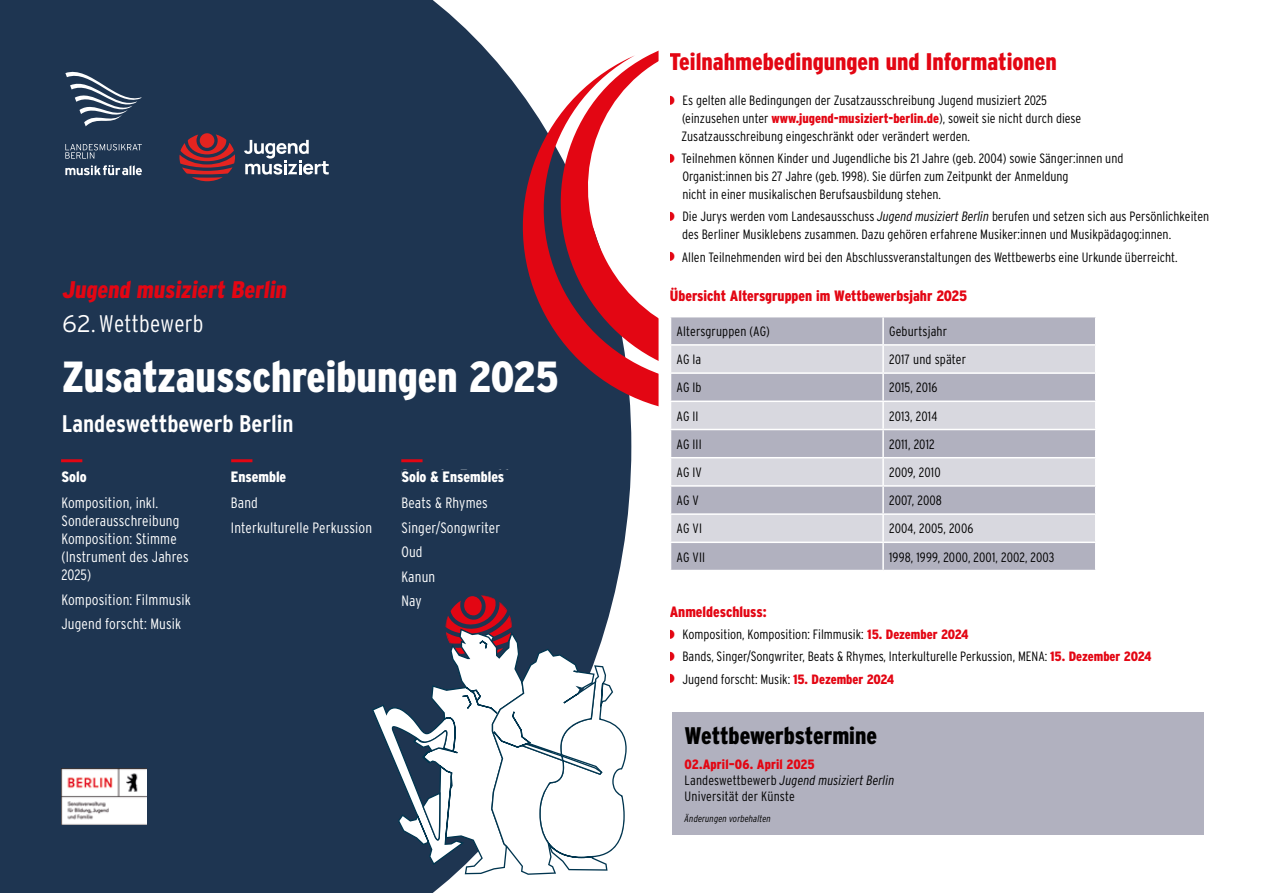
<style>
.page{position:relative;width:1263px;height:893px;background:#fff}
.page>*{position:absolute;margin:0;border:0;box-sizing:border-box;transform-origin:0 0}
.t1{font:900 43.5px "Interstate Condensed";color:#fff}
.t2{font:900 condensed 42px "Interstate";letter-spacing:.01em;color:#fff}
.t3{font:900 24px "Interstate Condensed";color:#e30613}
.t4{font:900 condensed 24px "Interstate";color:#fff}
.t5{font:900 condensed 24px "Interstate";color:#e30613}
.t6{font:900 24px "Interstate Condensed";color:#000}
.t7{font:300 condensed 24px "Interstate";letter-spacing:.01em;color:#fff}
.t8{font:300 15px/24.5px "Interstate Condensed";letter-spacing:.01em;color:#fff}
.t9{font:300 condensed 15px/18px "Interstate";color:#fff}
.t10{font:900 15px "Interstate Condensed";color:#e30613}
.t11{font:900 15px "Interstate Condensed";color:#fff}
.t12{font:900 condensed 15px "Interstate";color:#fff}
.t13{font:300 13.5px/18px "Interstate Condensed";color:#000}
.t14{font:italic 300 9.75px "Interstate Condensed";letter-spacing:.01em;color:#000}
.s1{font-stretch:normal}
.s2{font-weight:700;font-stretch:normal}
.s3{font-weight:900;color:#e30613}
.s4{font-style:italic}
</style>
<div class="page">
<div style="left:671px;top:317px;width:424px;height:253px;background:#b1b1bf"></div>
<svg style="left:671px;top:346px;width:424px;height:196px;background:#c7c7d1"></svg>
<hr style="left:882px;top:317px;width:2px;height:27px;background:#fff">
<hr style="left:670px;top:344px;width:213px;height:2px;background:#fff">
<hr style="left:883px;top:344px;width:213px;height:2px;background:#fff">
<hr style="left:882px;top:346px;width:2px;height:26px;background:#fff">
<hr style="left:670px;top:372px;width:213px;height:2px;background:#fff">
<hr style="left:883px;top:372px;width:213px;height:2px;background:#fff">
<hr style="left:882px;top:374px;width:2px;height:27px;background:#fff">
<hr style="left:670px;top:401px;width:213px;height:1px;background:#fff">
<hr style="left:883px;top:401px;width:213px;height:1px;background:#fff">
<hr style="left:882px;top:402px;width:2px;height:27px;background:#fff">
<hr style="left:670px;top:429px;width:213px;height:1px;background:#fff">
<hr style="left:883px;top:429px;width:213px;height:1px;background:#fff">
<hr style="left:882px;top:430px;width:2px;height:27px;background:#fff">
<hr style="left:670px;top:457px;width:213px;height:1px;background:#fff">
<hr style="left:883px;top:457px;width:213px;height:1px;background:#fff">
<hr style="left:882px;top:458px;width:2px;height:27px;background:#fff">
<hr style="left:670px;top:485px;width:213px;height:2px;background:#fff">
<hr style="left:883px;top:485px;width:213px;height:2px;background:#fff">
<hr style="left:882px;top:487px;width:2px;height:26px;background:#fff">
<hr style="left:670px;top:513px;width:213px;height:2px;background:#fff">
<hr style="left:883px;top:513px;width:213px;height:2px;background:#fff">
<hr style="left:882px;top:515px;width:2px;height:27px;background:#fff">
<hr style="left:670px;top:542px;width:213px;height:1px;background:#fff">
<hr style="left:883px;top:542px;width:213px;height:1px;background:#fff">
<hr style="left:882px;top:543px;width:2px;height:27px;background:#fff">
<div style="left:672px;top:712px;width:531px;height:122px;background:#b1b1bf"></div>
<div style="left:38px;top:0;width:593px;height:893px;background:#1e3551"></div>
<svg style="left:65px;top:72px;width:77px;height:103px;background:#42556d"></svg>
<img style="left:61px;top:768px;width:85px;height:57px">
<svg style="left:244px;top:140px;width:85px;height:35px"></svg>
<svg style="left:179px;top:133px;width:56px;height:48px;background:#7d2c39"></svg>
<svg style="left:496px;top:55px;width:162px;height:385px;background:#4f4e64"></svg>
<svg style="left:537px;top:13px;width:121px;height:390px"></svg>
<hr style="left:61px;top:459px;width:21px;height:3px;background:#e30613">
<hr style="left:231px;top:459px;width:21px;height:3px;background:#e30613">
<hr style="left:401px;top:459px;width:22px;height:3px;background:#e30613">
<div style="left:0;top:844px;width:322px;height:28px;background:#1e3551"></div>
<div style="left:0;top:0;width:38px;height:893px;background:#1e3551"></div>
<div style="left:55px;top:344px;width:508px;height:88px;background:#1e3551"></div>
<div style="left:61px;top:469px;width:144px;height:190px;background:#1e3551"></div>
<div style="left:231px;top:469px;width:144px;height:183px;background:#1e3551"></div>
<svg style="left:372px;top:469px;width:259px;height:406px"></svg>
<h3 class="t5" style="left:62px;top:276px;width:229px">Jugend musiziert Berlin</h3>
<h3 class="t7" style="left:62px;top:310px;width:143px"><span class="s1">62</span>. Wettbewerb</h3>
<h2 class="t2" style="left:62px;top:352px;width:350px">Ausschreibung 202<span class="s2">5</span></h2>
<h3 class="t4" style="left:62px;top:409px;width:244px">Landeswettbewerb Berlin<sup>*</sup></h3>
<h1 class="t1" style="left:62px;top:353px;width:499px">Zusatzausschreibungen 2025</h1>
<p class="t11" style="left:61px;top:468px;width:27px">Solo</p>
<p class="t8" style="left:61px;top:494px;width:129px;line-height:18px">Komposition, inkl.<br>Sonderausschreibung<br>Komposition: Stimme (Instrument des Jahres<br>2025)</p>
<p class="t8" style="left:61px;top:587px;width:131px">Komposition: Filmmusik<br>Jugend forscht: Musik</p>
<p class="t9" style="left:120px;top:493px;width:67px">n, inkl. chreibung n: Tuba<br>t des Jahres</p>
<p class="t9" style="left:79px;top:565px;width:8px">4</p>
<p class="t9" style="left:61px;top:588px;width:128px;line-height:26.5px;text-indent:60px">n: Filmmusik<br>Jugend forscht: Musik</p>
<p class="t11" style="left:231px;top:468px;width:57px">Ensemble</p>
<p class="t8" style="left:231px;top:490px;width:143px">Band<br>Interkulturelle Perkussion</p>
<p class="t9" style="left:295px;top:520px;width:76px">l e Perkussion</p>
<p class="t12" style="left:430px;top:467px;width:87px">oder Ensemble</p>
<p class="t9" style="left:401px;top:491px;width:86px">Beats &amp; Rhymes</p>
<p class="t11" style="left:401px;top:468px;width:104px">Solo &amp; Ensembles</p>
<p class="t8" style="left:401px;top:490px;width:100px">Beats &amp; Rhymes<br>Singer/Songwriter<br>Oud<br>Kanun<br>Nay</p>
<p class="t8" style="left:401px;top:590px;width:22px">Nay</p>
<h3 class="t3" style="left:669px;top:48px;width:389px">Teilnahmebedingungen und Informationen</h3>
<p class="t13" style="left:682px;top:91px;width:401px">Es gelten alle Bedingungen der Zusatzausschreibung Jugend musiziert 2025 (einzusehen unter <span class="s3">www.jugend-musiziert-berlin.de</span>), soweit sie nicht durch diese<br>Zusatzausschreibung eingeschränkt oder verändert werden.</p>
<p class="t13" style="left:681px;top:149px;width:443px">Teilnehmen können Kinder und Jugendliche bis 21 Jahre (geb. 2004) sowie Sänger:innen und<br>Organist:innen bis 27 Jahre (geb. 1998). Sie dürfen zum Zeitpunkt der Anmeldung<br>nicht in einer musikalischen Berufsausbildung stehen.</p>
<p class="t13" style="left:682px;top:208px;width:528px">Die Jurys werden vom Landesausschuss <span class="s4">Jugend musiziert Berlin</span> berufen und setzen sich aus Persönlichkeiten des Berliner Musiklebens zusammen. Dazu gehören erfahrene Musiker:innen und Musikpädagog:innen.</p>
<p class="t13" style="left:682px;top:248px;width:497px">Allen Teilnehmenden wird bei den Abschlussveranstaltungen des Wettbewerbs eine Urkunde überreicht.</p>
<p class="t10" style="left:670px;top:288px;width:299px">Übersicht Altersgruppen im Wettbewerbsjahr 2025</p>
<p class="t13" style="left:676px;top:322px;width:95px">Altersgruppen (AG)</p>
<p class="t13" style="left:889px;top:322px;width:60px">Geburtsjahr</p>
<p class="t13" style="left:676px;top:350px;width:26px">AG Ia</p>
<p class="t13" style="left:889px;top:350px;width:78px">2017 und später</p>
<p class="t13" style="left:676px;top:378px;width:27px">AG Ib</p>
<p class="t13" style="left:889px;top:378px;width:50px">2015, 2016</p>
<p class="t13" style="left:676px;top:407px;width:24px">AG II</p>
<p class="t13" style="left:889px;top:407px;width:50px">2013, 2014</p>
<p class="t13" style="left:676px;top:435px;width:27px">AG III</p>
<p class="t13" style="left:889px;top:435px;width:47px">2011, 2012</p>
<p class="t13" style="left:676px;top:463px;width:27px">AG IV</p>
<p class="t13" style="left:889px;top:463px;width:53px">2009, 2010</p>
<p class="t13" style="left:676px;top:491px;width:24px">AG V</p>
<p class="t13" style="left:889px;top:491px;width:54px">2007, 2008</p>
<p class="t13" style="left:676px;top:519px;width:27px">AG VI</p>
<p class="t13" style="left:889px;top:519px;width:86px">2004, 2005, 2006</p>
<p class="t13" style="left:676px;top:548px;width:30px">AG VII</p>
<p class="t13" style="left:889px;top:548px;width:167px">1998, 1999, 2000, 2001, 2002, 2003</p>
<p class="t10" style="left:670px;top:603px;width:99px">Anmeldeschluss:</p>
<p class="t13" style="left:682px;top:623px;width:470px;line-height:22.2px">Komposition, Komposition: Filmmusik: <span class="s3">15. Dezember 2024<br></span>Bands, Singer/Songwriter, Beats &amp; Rhymes, Interkulturelle Perkussion, MENA: <span class="s3">15. Dezember 2024<br></span>Jugend forscht: Musik: <span class="s3">15. Dezember 2024</span></p>
<h3 class="t6" style="left:685px;top:722px;width:194px">Wettbewerbstermine</h3>
<p class="t13" style="left:685px;top:756px;width:211px;line-height:16.2px"><span class="s3">02.April–06. April 2025<br></span>Landeswettbewerb <span class="s4">Jugend musiziert Berlin<br></span>Universität der Künste</p>
<p class="t14" style="left:685px;top:813px;width:88px">Änderungen vorbehalten</p>
</div>
